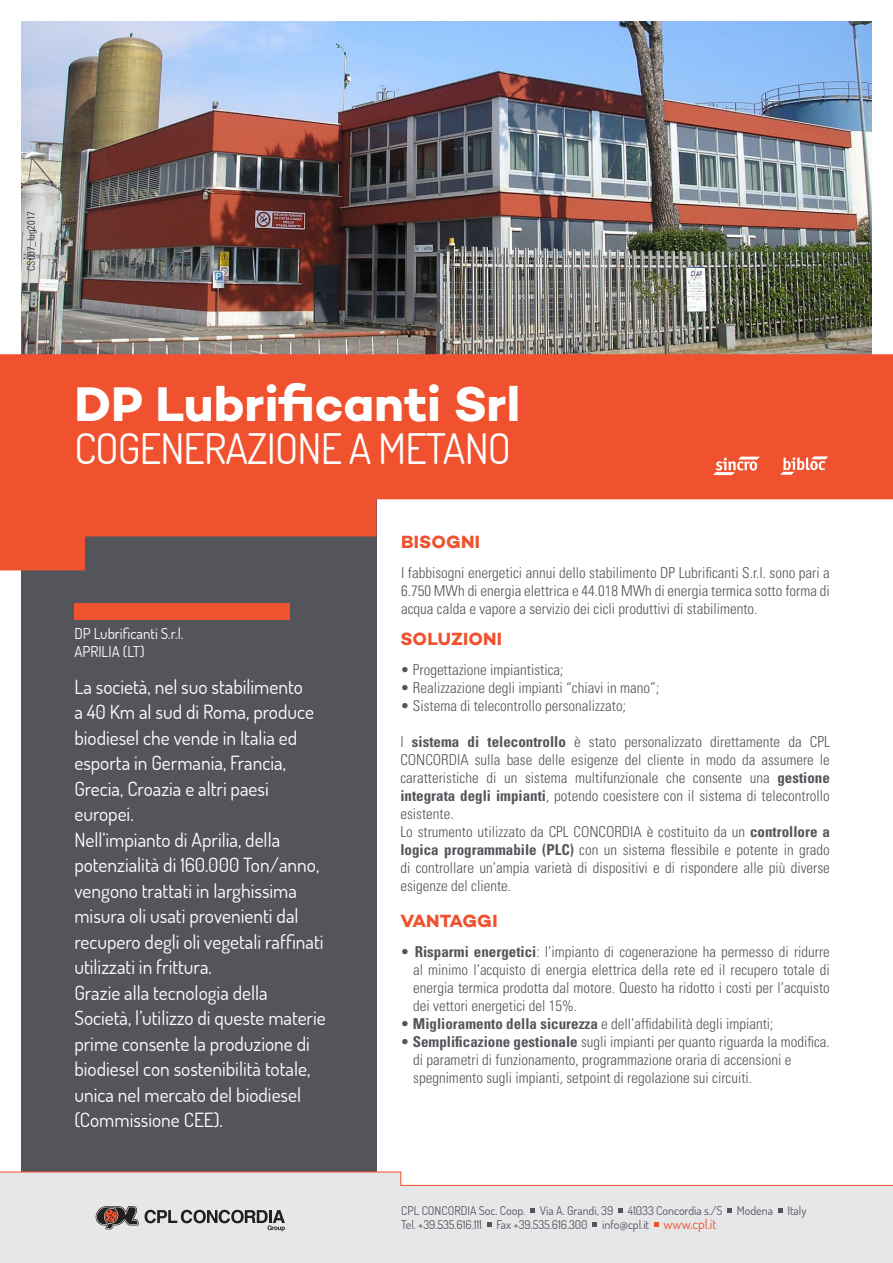
<style>
.page{position:relative;width:893px;height:1263px;background:#fff}
.page>*{position:absolute;margin:0;border:0;box-sizing:border-box;transform-origin:0 0}
.t1{font:49.5px "Campton Bold DEMO";color:#fff}
.t2{font:42px "Dosis";letter-spacing:-.02em;color:#fff}
.t3{font:19.5px/25.5px "Dosis";color:#fff}
.Normale{font:18px "Campton Bold DEMO";letter-spacing:.01em;color:#f0512e}
.Normale-2{font:300 condensed 15px/18px "Univers";color:#54555a;text-align:justify}
.t4{font:15px "Dosis";color:#fff}
.t5{font:12px "Dosis";color:#54555a}
.t6{font:300 condensed 10.5px "Univers";color:#231f20}
.s1{font-weight:700}
.s2{font-size:13.5px;color:#f0512e}
</style>
<div class="page">
<img style="left:21px;top:21px;width:851px;height:333px">
<div style="left:21px;top:486px;width:356px;height:702px;background:#54555a"></div>
<svg style="left:0;top:354px;width:893px;height:216px;fill:#f0512e"></svg>
<div style="left:74px;top:603px;width:216px;height:17px;background:#f0512e"></div>
<svg style="left:780px;top:456px;width:48px;height:19px"></svg>
<svg style="left:713px;top:457px;width:47px;height:18px"></svg>
<svg style="left:0;top:1171px;width:893px;height:92px;background:#e8e7e8"></svg>
<svg style="left:52px;top:1200px;width:742px;height:31px;background:#d8d8da"></svg>
<p class="t6" style="left:25px;top:271px;width:62px;rotate:-90deg">CS007_lug2017</p>
<p class="t1" style="left:75px;top:375px;width:447px">DP Lubrificanti Srl</p>
<p class="t2" style="left:75px;top:422px;width:438px">COGENERAZIONE A METANO</p>
<p class="t4" style="left:74px;top:624px;width:111px">DP Lubrificanti S.r.l.</p>
<p class="t4" style="left:74px;top:642px;width:72px">APRILIA (LT)</p>
<p class="t3" style="left:74px;top:673px;width:241px">La società, nel suo stabilimento a 40 Km al sud di Roma, produce biodiesel che vende in Italia ed esporta in Germania, Francia,<br>Grecia, Croazia e altri paesi europei.</p>
<p class="t3" style="left:74px;top:826px;width:251px">Nell’impianto di Aprilia, della potenzialità di 160.000 Ton/anno, vengono trattati in larghissima misura oli usati provenienti dal recupero degli oli vegetali raffinati utilizzati in frittura.</p>
<p class="t3" style="left:74px;top:979px;width:253px">Grazie alla tecnologia della<br>Società, l’utilizzo di queste materie prime consente la produzione di biodiesel con sostenibilità totale, unica nel mercato del biodiesel (Commissione CEE).</p>
<p class="Normale" style="left:401px;top:531px;width:80px">BISOGNI</p>
<p class="Normale-2" style="left:401px;top:563px;width:430px">I fabbisogni energetici annui dello stabilimento DP Lubrificanti S.r.l. sono pari a 6.750 MWh di energia elettrica e 44.018 MWh di energia termica sotto forma di acqua calda e vapore a servizio dei cicli produttivi di stabilimento.</p>
<p class="Normale" style="left:400px;top:629px;width:103px">SOLUZIONI</p>
<p class="Normale-2" style="left:400px;top:661px;width:165px">• Progettazione impiantistica;</p>
<p class="Normale-2" style="left:400px;top:679px;width:260px">• Realizzazione degli impianti “chiavi in mano”;</p>
<p class="Normale-2" style="left:400px;top:697px;width:227px">• Sistema di telecontrollo personalizzato;</p>
<p class="Normale-2" style="left:400px;top:733px;width:431px">l <span class="s1">sistema di telecontrollo</span> è stato personalizzato direttamente da CPL CONCORDIA sulla base delle esigenze del cliente in modo da assumere le caratteristiche di un sistema multifunzionale che consente una <span class="s1">gestione integrata degli impianti</span>, potendo coesistere con il sistema di telecontrollo esistente.</p>
<p class="Normale-2" style="left:400px;top:823px;width:431px">Lo strumento utilizzato da CPL CONCORDIA è costituito da un <span class="s1">controllore a logica programmabile (PLC)</span> con un sistema flessibile e potente in grado di controllare un’ampia varietà di dispositivi e di rispondere alle più diverse esigenze del cliente.</p>
<p class="Normale" style="left:400px;top:911px;width:99px">VANTAGGI</p>
<p class="Normale-2" style="left:413px;top:943px;width:418px;text-indent:-13px">• <span class="s1">Risparmi energetici</span>: l’impianto di cogenerazione ha permesso di ridurre al minimo l’acquisto di energia elettrica della rete ed il recupero totale di energia termica prodotta dal motore. Questo ha ridotto i costi per l’acquisto dei vettori energetici del 15%.</p>
<p class="Normale-2" style="left:400px;top:1015px;width:375px">• <span class="s1">Miglioramento della sicurezza</span> e dell’affidabilità degli impianti;</p>
<p class="Normale-2" style="left:413px;top:1033px;width:418px;text-align:left;text-indent:-13px">• <span class="s1">Semplificazione gestionale</span> sugli impianti per quanto riguarda la modifica. di parametri di funzionamento, programmazione oraria di accensioni e spegnimento sugli impianti, setpoint di regolazione sui circuiti.</p>
<p class="t5" style="left:401px;top:1202px;width:407px">CPL CONCORDIA Soc. Coop. Via A. Grandi, 39 41033 Concordia s./S Modena Italy</p>
<p class="t5" style="left:401px;top:1216px;width:317px">Tel. +39.535.616.111 Fax +39.535.616.300 info@cpl.it <span class="s2">www.cpl.it</span></p>
</div>
